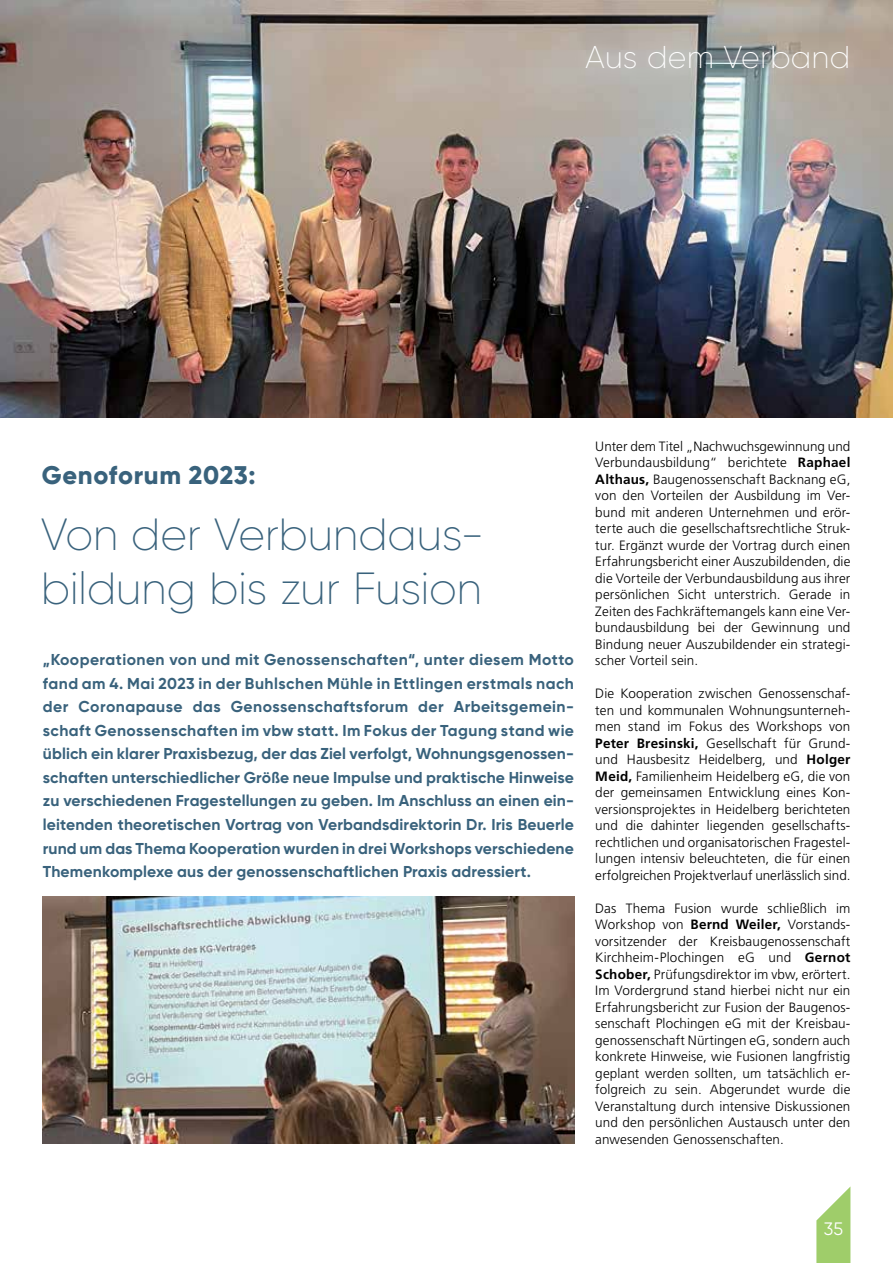
<style>
.page{position:relative;width:893px;height:1263px;background:#fff}
.page>*{position:absolute;margin:0;border:0;box-sizing:border-box;transform-origin:0 0}
.t1{font:200 45px/54px "Gilroy";letter-spacing:-.01em;color:#39627c}
.t2{font:200 31.5px "Gilroy";letter-spacing:.005em;color:#fff}
.t3{font:800 25.5px "Gilroy";letter-spacing:.025em;color:#39627c}
.t4{font:18px "Gilroy";color:#fff}
.t5{font:700 15.75px/23.5px "Gilroy";letter-spacing:.01em;color:#39627c;text-align:justify}
.t6{font:300 13.5px/16.5px "Frutiger";letter-spacing:.005em;color:#000;text-align:justify}
.s1{font-weight:700}
</style>
<div class="page">
<img style="left:0;top:0;width:893px;height:418px">
<img style="left:43px;top:896px;width:531px;height:248px">
<div style="left:568px;top:29px;width:299px;height:58px;background:#fff;opacity:.75"></div>
<svg style="left:816px;top:1187px;width:34px;height:76px"></svg>
<h2 class="t2" style="left:585px;top:37px;width:267px">Aus dem Verband</h2>
<h3 class="t3" style="left:42px;top:459px;width:215px">Genoforum 2023:</h3>
<h1 class="t1" style="left:41px;top:507px;width:445px">Von der Verbundaus&shy;bildung bis zur Fusion</h1>
<p class="t5" style="left:43px;top:648px;width:533px">„Kooperationen von und mit Genossenschaften“, unter diesem Motto fand am 4. Mai 2023 in der Buhlschen Mühle in Ettlingen erstmals nach der Coronapause das Genossenschaftsforum der Arbeitsgemein&shy;schaft Genossenschaften im vbw statt. Im Fokus der Tagung stand wie üblich ein klarer Praxisbezug, der das Ziel verfolgt, Wohnungsgenossen&shy;schaften unterschiedlicher Größe neue Impulse und praktische Hinweise zu verschiedenen Fragestellungen zu geben. Im Anschluss an einen ein&shy;leitenden theoretischen Vortrag von Verbandsdirektorin Dr. Iris Beuerle rund um das Thema Kooperation wurden in drei Workshops verschiedene Themenkomplexe aus der genossenschaftlichen Praxis adressiert.</p>
<p class="t6" style="left:595px;top:438px;width:257px">Unter dem Titel „Nachwuchsgewinnung und Verbundausbildung“ berichtete <span class="s1">Raphael Althaus,</span> Baugenossenschaft Backnang eG, von den Vorteilen der Ausbildung im Ver&shy;bund mit anderen Unternehmen und erör&shy;terte auch die gesellschaftsrechtliche Struk&shy;tur. Ergänzt wurde der Vortrag durch einen Erfahrungsbericht einer Auszubildenden, die die Vorteile der Verbundausbildung aus ihrer persönlichen Sicht unterstrich. Gerade in Zeiten des Fachkräftemangels kann eine Ver&shy;bundausbildung bei der Gewinnung und Bindung neuer Auszubildender ein strategi&shy;scher Vorteil sein.</p>
<p class="t6" style="left:595px;top:685px;width:257px">Die Kooperation zwischen Genossenschaf&shy;ten und kommunalen Wohnungsunterneh&shy;men stand im Fokus des Workshops von <span class="s1">Peter Bresinski,</span> Gesellschaft für Grund&shy;und Hausbesitz Heidelberg, und <span class="s1">Holger Meid,</span> Familienheim Heidelberg eG, die von der gemeinsamen Entwicklung eines Kon&shy;versionsprojektes in Heidelberg berichteten und die dahinter liegenden gesellschafts&shy;rechtlichen und organisatorischen Fragestel&shy;lungen intensiv beleuchteten, die für einen erfolgreichen Projektverlauf unerlässlich sind.</p>
<p class="t6" style="left:595px;top:900px;width:257px">Das Thema Fusion wurde schließlich im Workshop von <span class="s1">Bernd Weiler,</span> Vorstands&shy;vorsitzender der Kreisbaugenossenschaft Kirchheim-Plochingen eG und <span class="s1">Gernot Schober,</span> Prüfungsdirektor im vbw, erörtert.<br>Im Vordergrund stand hierbei nicht nur ein Erfahrungsbericht zur Fusion der Baugenos&shy;senschaft Plochingen eG mit der Kreisbau&shy;genossenschaft Nürtingen eG, sondern auch konkrete Hinweise, wie Fusionen langfristig geplant werden sollten, um tatsächlich er&shy;folgreich zu sein. Abgerundet wurde die Veranstaltung durch intensive Diskussionen und den persönlichen Austausch unter den anwesenden Genossenschaften.</p>
<h3 class="t4" style="left:824px;top:1217px;width:21px">35</h3>
</div>
